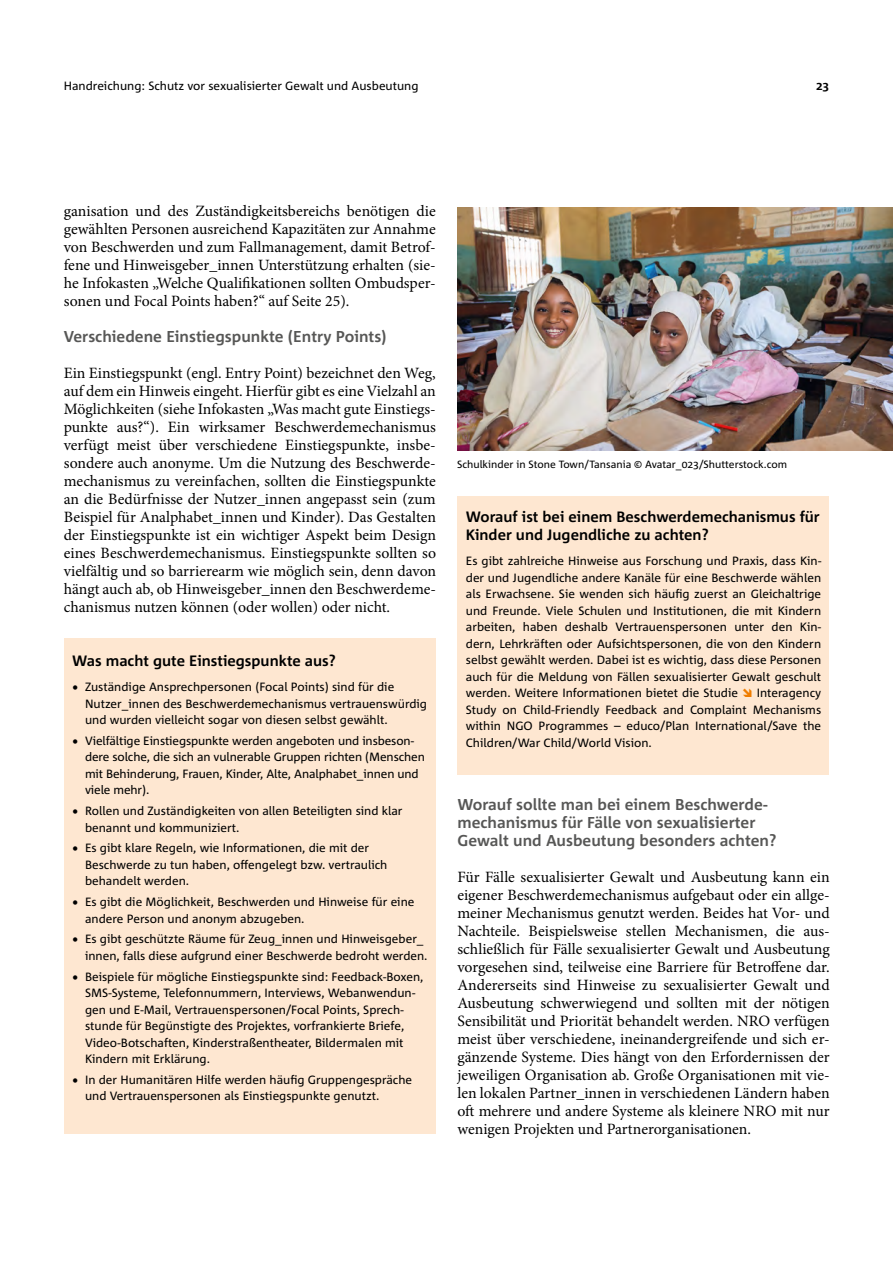
<style>
.page{position:relative;width:893px;height:1263px;background:#fff}
.page>*{position:absolute;margin:0;border:0;box-sizing:border-box;transform-origin:0 0}
.t1{font:15.75px/18px "Minion Pro";color:#000;text-align:justify}
.t2{font:700 15.75px/18px "Corpid Office C1";color:#575756}
.t3{font:700 15px/18px "Corpid Office C1";color:#000}
.t4{font:12px/16.5px "Corpid Office C1";color:#000}
.t5{font:700 12px "Corpid Office C1";color:#000}
.t6{font:10.5px "Corpid Office C1";color:#000}
.s1{font-family:"Minion Pro";font-weight:700;font-size:15.75px}
</style>
<div class="page">
<div style="left:457px;top:496px;width:372px;height:278px;background:#fee7d1"></div>
<div style="left:64px;top:639px;width:372px;height:495px;background:#fee7d1"></div>
<img style="left:457px;top:208px;width:436px;height:242px">
<p class="t4" style="left:64px;top:77px;width:356px">Handreichung: Schutz vor sexualisierter Gewalt und Ausbeutung</p>
<p class="t5" style="left:816px;top:78px;width:15px">23</p>
<p class="t1" style="left:64px;top:202px;width:374px">ganisation und des Zuständigkeitsbereichs benötigen die gewählten Personen ausreichend Kapazitäten zur Annahme von Beschwerden und zum Fallmanagement, damit Betrof&shy;fene und Hinweisgeber_innen Unterstützung erhalten (sie&shy;he Infokasten „Welche Qualifikationen sollten Ombudsper&shy;sonen und Focal Points haben?“ auf Seite 25).</p>
<h1 class="t2" style="left:64px;top:327px;width:324px">Verschiedene Einstiegspunkte (Entry Points)</h1>
<p class="t1" style="left:64px;top:364px;width:374px">Ein Einstiegspunkt (engl. Entry Point) bezeichnet den Weg, auf dem ein Hinweis eingeht. Hierfür gibt es eine Vielzahl an Möglichkeiten (siehe Infokasten „Was macht gute Einstiegs&shy;punkte aus?“). Ein wirksamer Beschwerdemechanismus verfügt meist über verschiedene Einstiegspunkte, insbe&shy;sondere auch anonyme. Um die Nutzung des Beschwerde&shy;mechanismus zu vereinfachen, sollten die Einstiegspunkte an die Bedürfnisse der Nutzer_innen angepasst sein (zum Beispiel für Analphabet_innen und Kinder). Das Gestalten der Einstiegspunkte ist ein wichtiger Aspekt beim Design eines Beschwerdemechanismus. Einstiegspunkte sollten so vielfältig und so barrierearm wie möglich sein, denn davon hängt auch ab, ob Hinweisgeber_innen den Beschwerdeme&shy;chanismus nutzen können (oder wollen) oder nicht.</p>
<p class="t3" style="left:72px;top:651px;width:265px">Was macht gute Einstiegspunkte aus?</p>
<p class="t4" style="left:85px;top:678px;width:344px;text-indent:-13px"><span class="s1">•</span> Zuständige Ansprechpersonen (Focal Points) sind für die<br>Nutzer_innen des Beschwerdemechanismus vertrauenswürdig und wurden vielleicht sogar von diesen selbst gewählt.</p>
<p class="t4" style="left:85px;top:732px;width:341px;text-indent:-13px"><span class="s1">•</span> Vielfältige Einstiegspunkte werden angeboten und insbeson&shy;dere solche, die sich an vulnerable Gruppen richten (Menschen mit Behinderung, Frauen, Kinder, Alte, Analphabet_innen und viele mehr).</p>
<p class="t4" style="left:85px;top:802px;width:319px;text-indent:-13px"><span class="s1">•</span> Rollen und Zuständigkeiten von allen Beteiligten sind klar benannt und kommuniziert.</p>
<p class="t4" style="left:85px;top:839px;width:304px;text-indent:-13px"><span class="s1">•</span> Es gibt klare Regeln, wie Informationen, die mit der<br>Beschwerde zu tun haben, offengelegt bzw. vertraulich behandelt werden.</p>
<p class="t4" style="left:85px;top:893px;width:331px;text-indent:-13px"><span class="s1">•</span> Es gibt die Möglichkeit, Beschwerden und Hinweise für eine andere Person und anonym abzugeben.</p>
<p class="t4" style="left:85px;top:930px;width:344px;text-indent:-13px"><span class="s1">•</span> Es gibt geschützte Räume für Zeug_innen und Hinweisgeber_ innen, falls diese aufgrund einer Beschwerde bedroht werden.</p>
<p class="t4" style="left:85px;top:968px;width:340px;text-indent:-13px"><span class="s1">•</span> Beispiele für mögliche Einstiegspunkte sind: Feedback-Boxen, SMS-Systeme, Telefonnummern, Interviews, Webanwendun&shy;gen und E-Mail, Vertrauenspersonen/Focal Points, Sprech&shy;stunde für Begünstigte des Projektes, vorfrankierte Briefe, Video-Botschaften, Kinderstraßentheater, Bildermalen mit Kindern mit Erklärung.</p>
<p class="t4" style="left:85px;top:1071px;width:329px;text-indent:-13px"><span class="s1">•</span> In der Humanitären Hilfe werden häufig Gruppengespräche und Vertrauenspersonen als Einstiegspunkte genutzt.</p>
<p class="t6" style="left:457px;top:458px;width:332px">Schulkinder in Stone Town/Tansania © Avatar_023/Shutterstock.com</p>
<p class="t3" style="left:466px;top:507px;width:355px">Worauf ist bei einem Beschwerdemechanismus für<br>Kinder und Jugendliche zu achten?</p>
<p class="t4" style="left:466px;top:552px;width:357px;text-align:justify">Es gibt zahlreiche Hinweise aus Forschung und Praxis, dass Kin&shy;der und Jugendliche andere Kanäle für eine Beschwerde wählen als Erwachsene. Sie wenden sich häufig zuerst an Gleichaltrige und Freunde. Viele Schulen und Institutionen, die mit Kindern arbeiten, haben deshalb Vertrauenspersonen unter den Kin&shy;dern, Lehrkräften oder Aufsichtspersonen, die von den Kindern selbst gewählt werden. Dabei ist es wichtig, dass diese Personen auch für die Meldung von Fällen sexualisierter Gewalt geschult werden. Weitere Informationen bietet die Studie</p>
<p class="t4" style="left:466px;top:684px;width:357px;text-align:justify;text-indent:291px">Interagency Study on Child-Friendly Feedback and Complaint Mechanisms within NGO Programmes – educo/Plan International/Save the Children/War Child/World Vision.</p>
<h1 class="t2" style="left:457px;top:795px;width:321px">Worauf sollte man bei einem Beschwerde&shy;mechanismus für Fälle von sexualisierter<br>Gewalt und Ausbeutung besonders achten?</h1>
<p class="t1" style="left:457px;top:868px;width:374px">Für Fälle sexualisierter Gewalt und Ausbeutung kann ein eigener Beschwerdemechanismus aufgebaut oder ein allge&shy;meiner Mechanismus genutzt werden. Beides hat Vor- und Nachteile. Beispielsweise stellen Mechanismen, die aus&shy;schließlich für Fälle sexualisierter Gewalt und Ausbeutung vorgesehen sind, teilweise eine Barriere für Betroffene dar.<br>Andererseits sind Hinweise zu sexualisierter Gewalt und Ausbeutung schwerwiegend und sollten mit der nötigen Sensibilität und Priorität behandelt werden. NRO verfügen meist über verschiedene, ineinandergreifende und sich er&shy;gänzende Systeme. Dies hängt von den Erfordernissen der jeweiligen Organisation ab. Große Organisationen mit vie&shy;len lokalen Partner_innen in verschiedenen Ländern haben oft mehrere und andere Systeme als kleinere NRO mit nur wenigen Projekten und Partnerorganisationen.</p>
</div>
